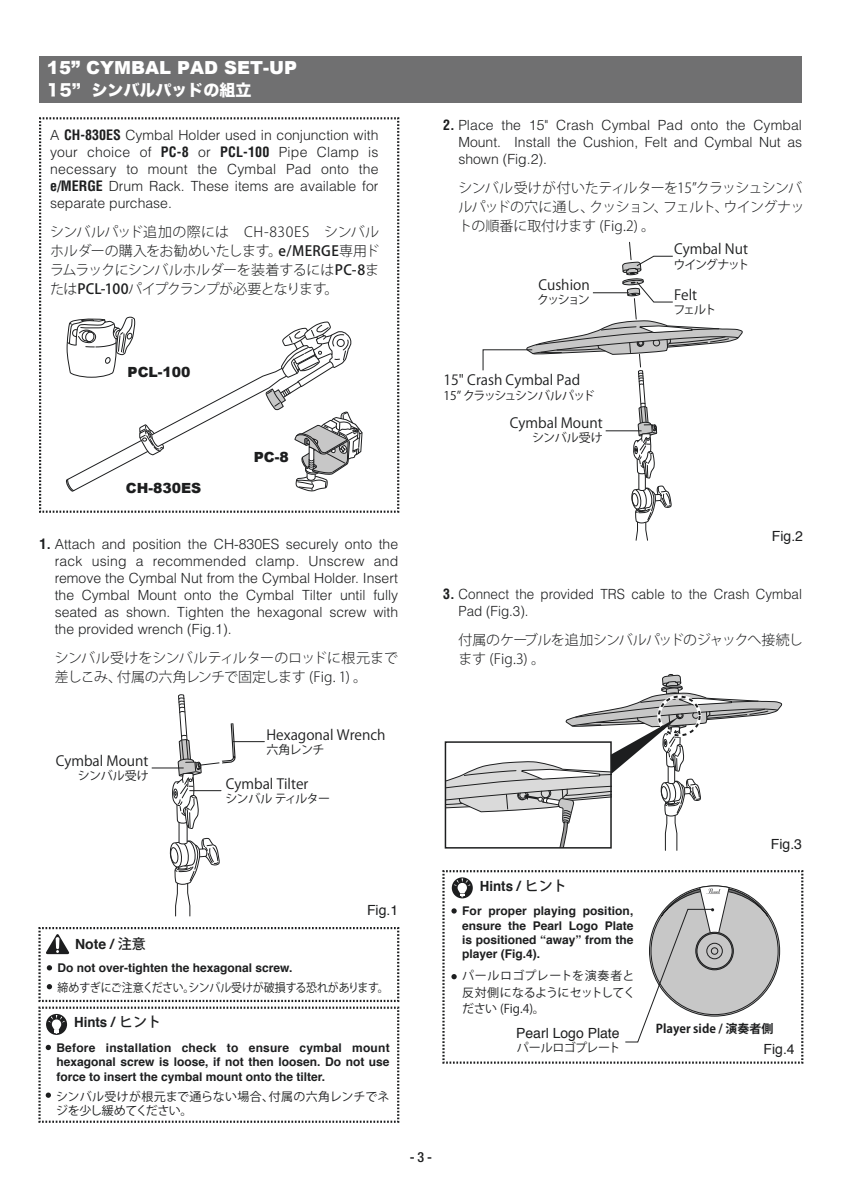
<style>
.page{position:relative;width:842px;height:1191px;background:#fff}
.page>*{position:absolute;margin:0;border:0;box-sizing:border-box;transform-origin:0 0}
.t1{font:900 18px "Arial";color:#fff}
.t2{font:16px "Hira Kaku Std W8";color:#fff}
.t3{font:300 14px/17px "Helvetica";color:#1d1e1f;text-align:justify}
.t4{font:300 14px/19px "Koz Go Pro";letter-spacing:-.035em;color:#1d1e1f}
.t5{font:14px "Koz Go Pro";color:#1d1e1f}
.t6{font:300 14px/17px "Helvetica";color:#1d1e1f;scale:.96 1}
.t7{font:300 14px/19px "Koz Go Pro";letter-spacing:-.015em;color:#1d1e1f}
.t8{font:14px "Helvetica";color:#1d1e1f}
.t9{font:900 14px "Arial";color:#1d1e1f}
.t10{font:700 14px "Helvetica";color:#1d1e1f;scale:.95 1}
.t11{font:700 14px "Helvetica";color:#1d1e1f}
.t12{font:500 condensed 14px "Helvetica Neue";color:#1d1e1f}
.t13{font:700 12px/14.4px "Helvetica";color:#1d1e1f;text-align:justify}
.t14{font:12px/16px "Koz Go Pro";letter-spacing:-.02em;color:#1d1e1f}
.t15{font:12px "Koz Go Pro";letter-spacing:-.02em;color:#1d1e1f;scale:.91 1}
.t16{font:700 12px "Koz Go Pro";color:#1d1e1f}
.t17{font:12px "Koz Go Pro";letter-spacing:-.09em;color:#1d1e1f}
.t18{font:12px "Koz Go Pro";letter-spacing:-.06em;color:#1d1e1f}
.t19{font:12px "Koz Go Pro";letter-spacing:-.105em;color:#1d1e1f}
.s1{font-weight:700;font-stretch:condensed}
.s2{font-weight:500}
.s3{font-family:"Koz Go Pro";font-weight:500}
</style>
<div class="page">
<div style="left:40px;top:56px;width:762px;height:47px;background:#707071"></div>
<svg style="left:170px;top:694px;width:66px;height:222px"></svg>
<svg style="left:445px;top:674px;width:337px;height:177px"></svg>
<svg style="left:482px;top:242px;width:261px;height:299px"></svg>
<hr style="left:606px;top:430px;width:35px;height:1px;background:#1d1e1f">
<hr style="left:152px;top:767px;width:31px;height:1px;background:#1d1e1f">
<hr style="left:233px;top:741px;width:31px;height:1px;background:#1d1e1f">
<hr style="left:190px;top:790px;width:31px;height:1px;background:#1d1e1f">
<svg style="left:39px;top:117px;width:361px;height:396px"></svg>
<svg style="left:38px;top:927px;width:362px;height:196px"></svg>
<svg style="left:442px;top:870px;width:362px;height:194px"></svg>
<p class="t1" style="left:47px;top:55px;width:251px">15” CYMBAL PAD SET-UP</p>
<p class="t2" style="left:47px;top:81px;width:206px">15” シンバルパッドの組立</p>
<p class="t3" style="left:50px;top:127px;width:330px">A <span class="s1">CH-830ES</span> Cymbal Holder used in conjunction with your choice of <span class="s1">PC-8</span> or <span class="s1">PCL-100</span> Pipe Clamp is necessary to mount the Cymbal Pad onto the <span class="s1">e/MERGE</span> Drum Rack. These items are available for separate purchase.</p>
<p class="t4" style="left:50px;top:223px;width:331px;text-align:justify">シンバルパッド追加の際には　CH-830ES　シンバルホルダーの購入をお勧めいたします。<span class="s2">e/MERGE</span>専用ドラムラックにシンバルホルダーを装着するには<span class="s2">PC-8</span>または<span class="s2">PCL-100</span>パイプクランプが必要となります。</p>
<p class="t3" style="left:458px;top:116px;width:345px;text-indent:-15px"><span class="s1">2.</span> Place the 15" Crash Cymbal Pad onto the Cymbal Mount. Install the Cushion, Felt and Cymbal Nut as shown (Fig.2).</p>
<p class="t4" style="left:458px;top:178px;width:348px">シンバル受けが付いたティルターを15”クラッシュシンバルパッドの穴に通し、クッション、フェルト、ウイングナットの順番に取付けます (Fig.2) 。</p>
<p class="t5" style="left:538px;top:276px;width:53px">Cushion</p>
<p class="t14" style="left:537px;top:292px;width:54px">クッション</p>
<p class="t5" style="left:674px;top:240px;width:76px">Cymbal Nut</p>
<p class="t19" style="left:673px;top:256px;width:77px">ウイングナット</p>
<p class="t5" style="left:674px;top:285px;width:25px">Felt</p>
<p class="t14" style="left:673px;top:302px;width:45px">フェルト</p>
<p class="t9" style="left:128px;top:362px;width:65px">PCL-100</p>
<p class="t9" style="left:126px;top:477px;width:77px">CH-830ES</p>
<p class="t9" style="left:254px;top:446px;width:36px">PC-8</p>
<p class="t3" style="left:55px;top:535px;width:345px;text-indent:-15px"><span class="s1">1.</span> Attach and position the CH-830ES securely onto the rack using a recommended clamp. Unscrew and remove the Cymbal Nut from the Cymbal Holder. Insert the Cymbal Mount onto the Cymbal Tilter until fully seated as shown. Tighten the hexagonal screw with the provided wrench (Fig.1).</p>
<p class="t7" style="left:55px;top:648px;width:345px">シンバル受けをシンバルティルターのロッドに根元まで差しこみ、付属の六角レンチで固定します (Fig. 1) 。</p>
<p class="t5" style="left:443px;top:371px;width:138px">15" Crash Cymbal Pad</p>
<p class="t17" style="left:443px;top:388px;width:153px">15” クラッシュシンバルパッド</p>
<p class="t5" style="left:510px;top:413px;width:94px">Cymbal Mount</p>
<p class="t14" style="left:532px;top:430px;width:72px">シンバル受け</p>
<p class="t8" style="left:772px;top:525px;width:33px">Fig.2</p>
<p class="t6" style="left:459px;top:585px;width:359px;text-indent:-15px"><span class="s1">3.</span> Connect the provided TRS cable to the Crash Cymbal<br>Pad (Fig.3).</p>
<p class="t4" style="left:459px;top:630px;width:346px">付属のケーブルを追加シンバルパッドのジャックへ接続します (Fig.3) 。</p>
<p class="t5" style="left:56px;top:751px;width:94px">Cymbal Mount</p>
<p class="t14" style="left:78px;top:768px;width:72px">シンバル受け</p>
<p class="t5" style="left:266px;top:725px;width:121px">Hexagonal Wrench</p>
<p class="t14" style="left:266px;top:742px;width:60px">六角レンチ</p>
<p class="t5" style="left:226px;top:775px;width:84px">Cymbal Tilter</p>
<p class="t18" style="left:225px;top:791px;width:106px">シンバル ティルター</p>
<p class="t11" style="left:75px;top:932px;width:72px">Note / <span class="s3">注意</span></p>
<p class="t8" style="left:367px;top:899px;width:33px">Fig.1</p>
<p class="t13" style="left:58px;top:961px;width:236px">Do not over-tighten the hexagonal screw.</p>
<p class="t15" style="left:58px;top:980px;width:366px">締めすぎにご注意ください。シンバル受けが破損する恐れがあります。</p>
<p class="t10" style="left:74px;top:1011px;width:93px">Hints / <span class="s3">ヒント</span></p>
<p class="t13" style="left:56px;top:1040px;width:335px">Before installation check to ensure cymbal mount hexagonal screw is loose, if not then loosen. Do not use force to insert the cymbal mount onto the tilter.</p>
<p class="t14" style="left:56px;top:1089px;width:335px;line-height:14px">シンバル受けが根元まで通らない場合、付属の六角レンチでネジを少し緩めてください。</p>
<p class="t12" style="left:410px;top:1149px;width:24px">-3-</p>
<p class="t10" style="left:480px;top:874px;width:93px">Hints / <span class="s3">ヒント</span></p>
<p class="t13" style="left:462px;top:904px;width:173px">For proper playing position, ensure the Pearl Logo Plate is positioned “away” from the player (Fig.4).</p>
<p class="t14" style="left:462px;top:968px;width:175px;text-align:justify">パールロゴプレートを演奏者と反対側になるようにセットしてください (Fig.4)。</p>
<p class="t8" style="left:771px;top:833px;width:33px">Fig.3</p>
<p class="t8" style="left:516px;top:1022px;width:105px">Pearl Logo Plate</p>
<p class="t16" style="left:656px;top:1021px;width:119px">Player side / 演奏者側</p>
<p class="t14" style="left:517px;top:1040px;width:105px">パールロゴプレート</p>
<p class="t8" style="left:764px;top:1038px;width:33px">Fig.4</p>
</div>
